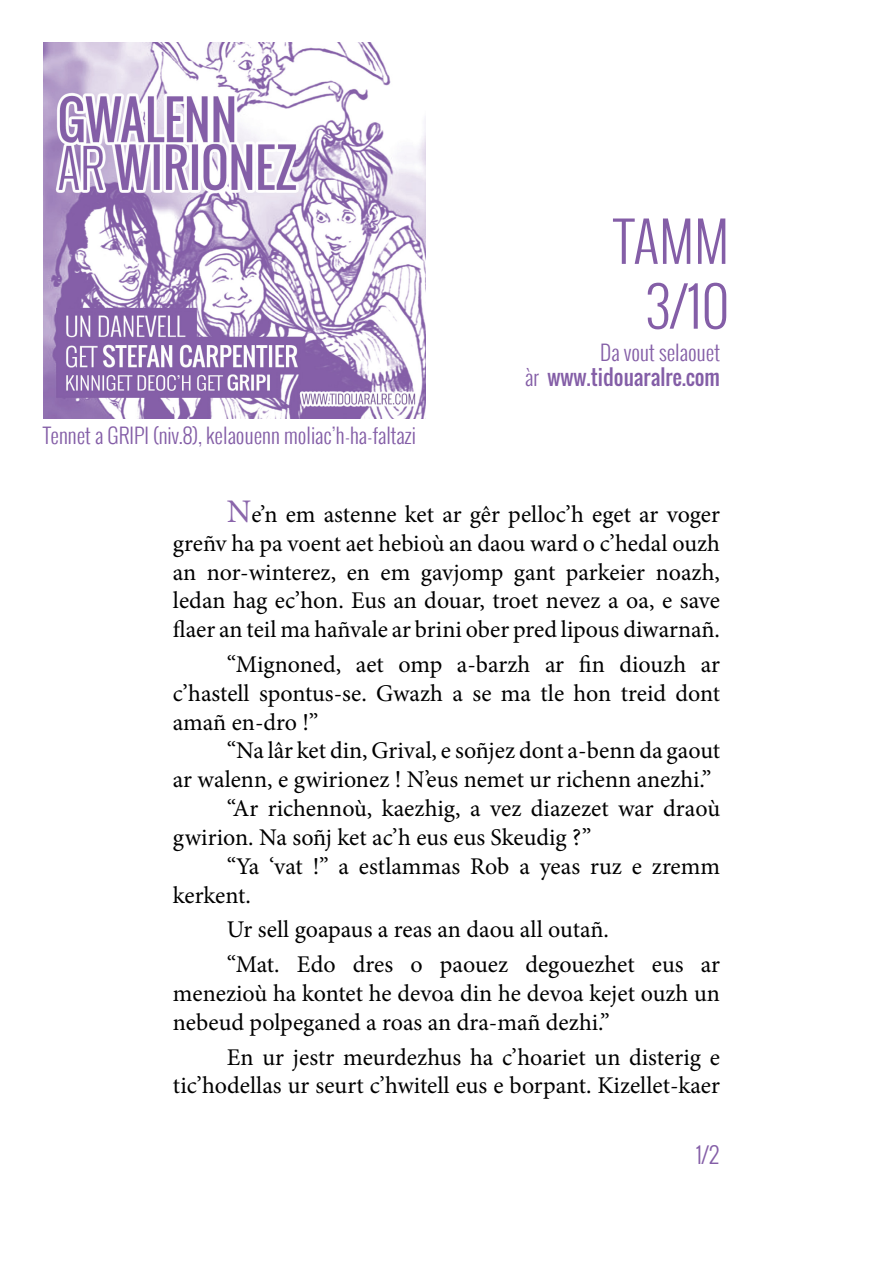
<style>
.page{position:relative;width:893px;height:1263px;background:#fff}
.page>*{position:absolute;margin:0;border:0;box-sizing:border-box;transform-origin:0 0}
.t1{font:300 54px/64.8px "Oswald";color:#845ea7;text-align:center}
.t2{font:24px/28.8px "Minion Pro";color:#000;text-align:justify}
.t3{font:300 22.5px "Oswald";color:#845ea7}
.t4{font:300 21px "Oswald";color:#845ea7}
.t5{font:21px "Oswald";color:#845ea7}
.s1{font-weight:300}
.s2{font-size:33px;color:#8a65ab}
</style>
<div class="page">
<img style="left:43px;top:43px;width:382px;height:375px">
<p class="t1" style="left:614px;top:209px;width:117px">TAMM<br>3/10</p>
<p class="t4" style="left:43px;top:419px;width:374px">Tennet a GRIPI (niv.8), kelaouenn moliac’h-ha-faltazi</p>
<p class="t4" style="left:600px;top:337px;width:121px">Da vout selaouet</p>
<p class="t5" style="left:525px;top:361px;width:196px"><span class="s1">àr</span> www.tidouaralre.com</p>
<p class="t2" style="left:173px;top:500px;width:549px;text-indent:54px"><span class="s2">N</span>e’n em astenne ket ar gêr pelloc’h eget ar voger greñv ha pa voent aet hebioù an daou ward o c’hedal ouzh an nor-winterez, en em gavjomp gant parkeier noazh, ledan hag ec’hon. Eus an douar, troet nevez a oa, e save flaer an teil ma hañvale ar brini ober pred lipous diwarnañ.</p>
<p class="t2" style="left:173px;top:650px;width:549px;text-indent:54px">“Mignoned, aet omp a-barzh ar fin diouzh ar c’hastell spontus-se. Gwazh a se ma tle hon treid dont amañ en-dro !”</p>
<p class="t2" style="left:173px;top:736px;width:549px;text-indent:54px">“Na lâr ket din, Grival, e soñjez dont a-benn da gaout ar walenn, e gwirionez ! N’eus nemet ur richenn anezhi.”</p>
<p class="t2" style="left:173px;top:794px;width:549px;text-indent:54px">“Ar richennoù, kaezhig, a vez diazezet war draoù gwirion. Na soñj ket ac’h eus eus Skeudig ?”</p>
<p class="t2" style="left:173px;top:852px;width:549px;text-indent:54px">“Ya ‘vat !” a estlammas Rob a yeas ruz e zremm kerkent.</p>
<p class="t2" style="left:227px;top:915px;width:384px">Ur sell goapaus a reas an daou all outañ.</p>
<p class="t2" style="left:173px;top:950px;width:549px;text-indent:54px">“Mat. Edo dres o paouez degouezhet eus ar menezioù ha kontet he devoa din he devoa kejet ouzh un nebeud polpeganed a roas an dra-mañ dezhi.”</p>
<p class="t2" style="left:173px;top:1042px;width:549px;text-align:right">En ur jestr meurdezhus ha c’hoariet un disterig e tic’hodellas ur seurt c’hwitell eus e borpant. Kizellet-kaer</p>
<p class="t3" style="left:696px;top:1138px;width:25px">1/2</p>
</div>
